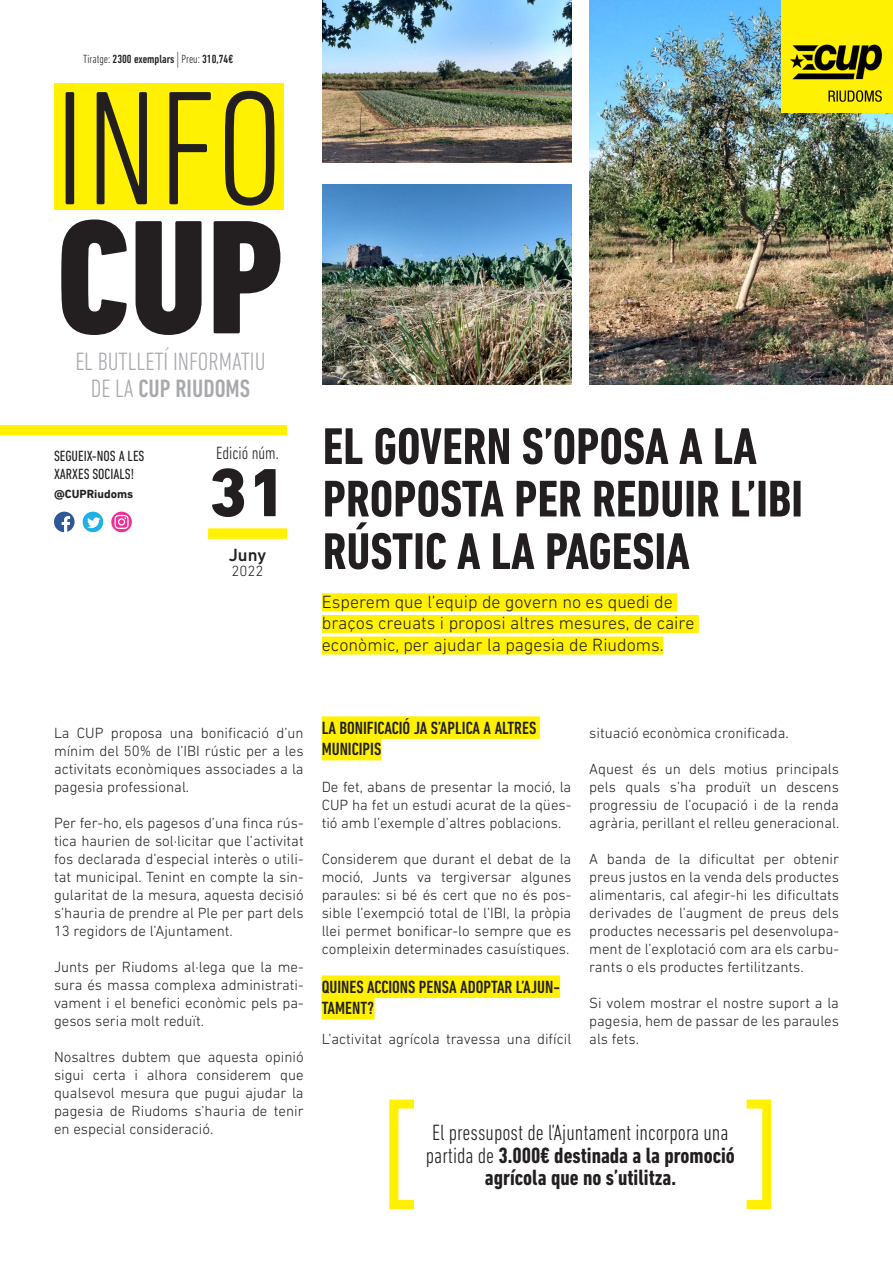
<style>
.page{position:relative;width:893px;height:1263px;background:#fff}
.page>*{position:absolute;margin:0;border:0;box-sizing:border-box;transform-origin:0 0}
.t1{font:300 condensed 165px "DIN Next LT Pro";color:#231f20}
.t2{font:800 condensed 165px "DIN Next LT Pro";color:#231f20}
.t3{font:800 69.3px "DIN Next LT Pro";color:#231f20}
.t4{font:700 condensed 52.5px/52.5px "DIN Next LT Pro";color:#231f20}
.t5{font:300 condensed 25.5px/27px "DIN Next LT Pro";color:#a8a9ad;text-align:center}
.t6{font:700 condensed 22.5px/22.5px "DIN Next LT Pro";color:#231f20;text-align:center}
.t7{font:300 18px/21.6px "DIN Next LT Pro";color:#231f20}
.t8{font:500 condensed 18px/21.6px "DIN Next LT Pro";color:#231f20}
.t9{font:300 condensed 18px "DIN Next LT Pro";color:#231f20}
.t10{font:500 18px "DIN Next LT Pro";color:#231f20}
.t11{font:300 15px/18px "DIN Next LT Pro";color:#231f20;text-align:justify}
.t12{font:condensed 15px/18px "DIN Next LT Pro";color:#231f20}
.t13{font:500 condensed 12px "DIN Next LT Pro";color:#231f20}
.t14{font:700 12px "DIN Next LT Pro";color:#231f20}
.s1{font-weight:300}
.s2{font-weight:300;font-size:19.2px}
.s3{font-weight:500}
</style>
<div class="page">
<img style="left:589px;top:0;width:304px;height:384px">
<img style="left:323px;top:185px;width:248px;height:199px">
<img style="left:323px;top:0;width:248px;height:162px">
<div style="left:54px;top:84px;width:230px;height:126px;background:#fff101"></div>
<div style="left:208px;top:528px;width:79px;height:11px;background:#fff101"></div>
<div style="left:0;top:425px;width:287px;height:10px;background:#fff101"></div>
<div style="left:389px;top:1099px;width:30px;height:110px;border:9px solid #fff101"></div>
<div style="left:742px;top:1099px;width:29px;height:110px;border:9px solid #fff101"></div>
<div style="left:322px;top:593px;width:355px;height:18px;background:#fff101"></div>
<div style="left:322px;top:615px;width:377px;height:18px;background:#fff101"></div>
<div style="left:322px;top:636px;width:341px;height:18px;background:#fff101"></div>
<div style="left:322px;top:716px;width:218px;height:23px;background:#fff101"></div>
<div style="left:322px;top:738px;width:59px;height:22px;background:#fff101"></div>
<div style="left:322px;top:975px;width:238px;height:23px;background:#fff101"></div>
<div style="left:322px;top:997px;width:53px;height:22px;background:#fff101"></div>
<svg style="left:54px;top:512px;width:21px;height:20px"></svg>
<div style="left:83px;top:512px;width:20px;height:20px;background:#1fb0e6;border-radius:50%"></div>
<svg style="left:87px;top:517px;width:13px;height:11px"></svg>
<svg style="left:111px;top:512px;width:21px;height:20px"></svg>
<svg style="left:115px;top:515px;width:14px;height:14px"></svg>
<img style="left:781px;top:0;width:112px;height:112px">
<p class="t13" style="left:83px;top:53px;width:151px"><span class="s1">Tiratge:</span> 2300 exemplars <span class="s2">|</span> <span class="s1">Preu:</span> 310,74€</p>
<h1 class="t1" style="left:54px;top:55px;width:231px">INFO</h1>
<h1 class="t2" style="left:56px;top:183px;width:229px">CUP</h1>
<h3 class="t5" style="left:75px;top:347px;width:192px">EL BUTLLETÍ INFORMATIU<br>DE LA <span class="s3">CUP RIUDOMS</span></h3>
<p class="t12" style="left:54px;top:447px;width:92px">SEGUEIX-NOS A LES<br>XARXES SOCIALS!</p>
<p class="t14" style="left:54px;top:486px;width:81px">@CUPRiudoms</p>
<p class="t9" style="left:216px;top:443px;width:64px">Edició núm.</p>
<h2 class="t3" style="left:209px;top:452px;width:79px">31</h2>
<p class="t10" style="left:229px;top:544px;width:39px">Juny</p>
<p class="t11" style="left:232px;top:562px;width:33px">2022</p>
<h3 class="t4" style="left:323px;top:420px;width:482px">EL GOVERN S’OPOSA A LA<br>PROPOSTA PER REDUIR L’IBI<br>RÚSTIC A LA PAGESIA</h3>
<p class="t7" style="left:322px;top:590px;width:374px">Esperem que l’equip de govern no es quedi de braços creuats i proposi altres mesures, de caire econòmic, per ajudar la pagesia de Riudoms.</p>
<p class="t11" style="left:54px;top:724px;width:251px">La CUP proposa una bonificació d’un mínim del 50% de l’IBI rústic per a les activitats econòmiques associades a la pagesia professional.</p>
<p class="t11" style="left:54px;top:814px;width:251px">Per fer-ho, els pagesos d’una finca rús&shy;tica haurien de sol·licitar que l’activitat fos declarada d’especial interès o utili&shy;tat municipal. Tenint en compte la sin&shy;gularitat de la mesura, aquesta decisió s’hauria de prendre al Ple per part dels 13 regidors de l’Ajuntament.</p>
<p class="t11" style="left:54px;top:958px;width:251px">Junts per Riudoms al·lega que la me&shy;sura és massa complexa administrati&shy;vament i el benefici econòmic pels pa&shy;gesos seria molt reduït.</p>
<p class="t11" style="left:54px;top:1048px;width:251px">Nosaltres dubtem que aquesta opinió sigui certa i alhora considerem que qualsevol mesura que pugui ajudar la pagesia de Riudoms s’hauria de tenir en especial consideració.</p>
<p class="t8" style="left:322px;top:717px;width:216px">LA BONIFICACIÓ JA S’APLICA A ALTRES<br>MUNICIPIS</p>
<p class="t11" style="left:322px;top:778px;width:251px">De fet, abans de presentar la moció, la CUP ha fet un estudi acurat de la qües&shy;tió amb l’exemple d’altres poblacions.</p>
<p class="t11" style="left:322px;top:850px;width:251px">Considerem que durant el debat de la moció, Junts va tergiversar algunes paraules: si bé és cert que no és pos&shy;sible l’exempció total de l’IBI, la pròpia llei permet bonificar-lo sempre que es compleixin determinades casuístiques.</p>
<p class="t8" style="left:322px;top:976px;width:240px">QUINES ACCIONS PENSA ADOPTAR L’AJUN-<br>TAMENT?</p>
<p class="t11" style="left:322px;top:1030px;width:251px">L’activitat agrícola travessa una difícil</p>
<p class="t11" style="left:589px;top:724px;width:201px">situació econòmica cronificada.</p>
<p class="t11" style="left:589px;top:760px;width:251px">Aquest és un dels motius principals pels quals s’ha produït un descens progressiu de l’ocupació i de la renda agrària, perillant el relleu generacional.</p>
<p class="t11" style="left:589px;top:850px;width:251px">A banda de la dificultat per obtenir preus justos en la venda dels productes alimentaris, cal afegir-hi les dificultats derivades de l’augment de preus dels productes necessaris pel desenvolupa&shy;ment de l’explotació com ara els carbu&shy;rants o els productes fertilitzants.</p>
<p class="t11" style="left:589px;top:994px;width:251px">Si volem mostrar el nostre suport a la pagesia, hem de passar de les paraules als fets.</p>
<h3 class="t6" style="left:426px;top:1121px;width:310px"><span class="s1">El pressupost de l’Ajuntament incorpora una partida de</span> 3.000€ destinada a la promoció agrícola que no s’utilitza.</h3>
</div>
